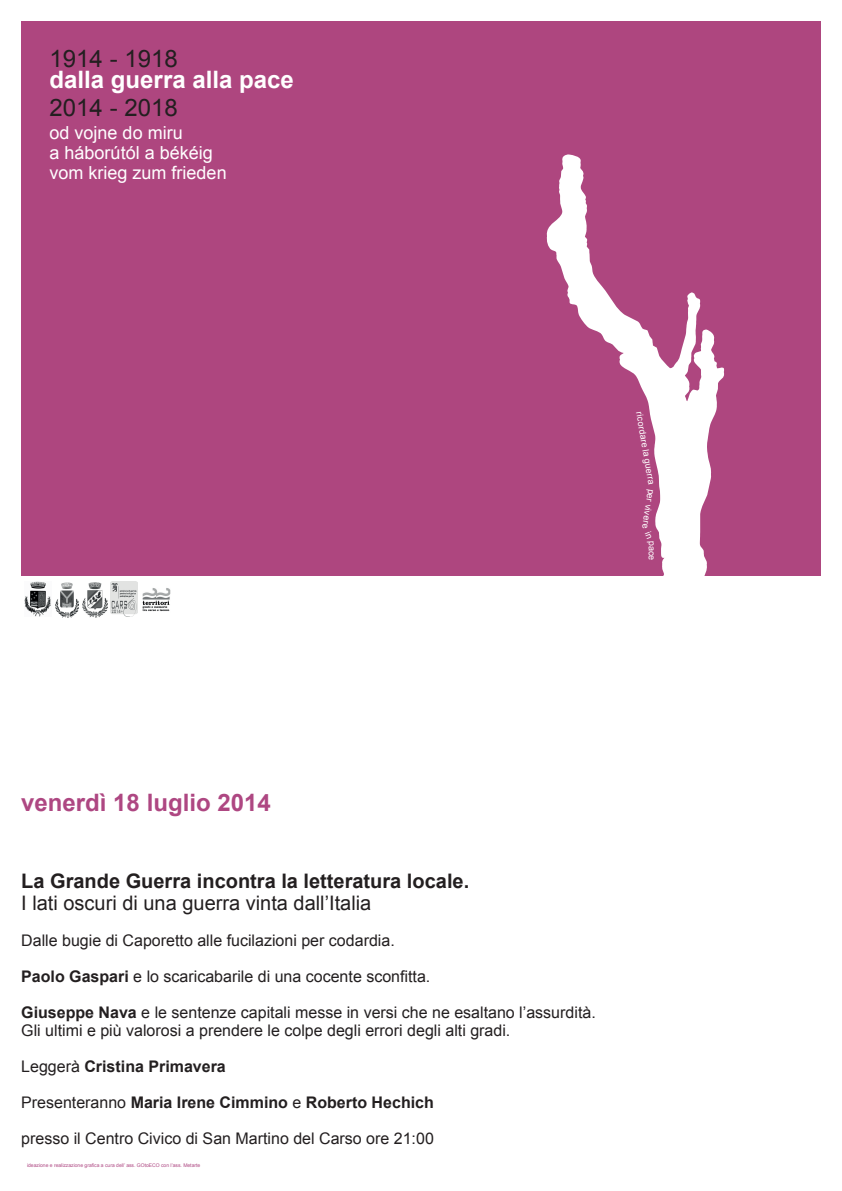
<style>
.page{position:relative;width:842px;height:1191px;background:#fff}
.page>*{position:absolute;margin:0;border:0;box-sizing:border-box;transform-origin:0 0}
.t1{font:700 24px "Arial";color:#fff}
.t2{font:700 24px "Arial";color:#ae4782}
.t3{font:24px/48.9px "Arial";color:#231f20}
.t4{font:700 20px "Arial";color:#231f20}
.t5{font:20px "Arial";color:#231f20}
.t6{font:18px/20px "Arial";color:#fff}
.t7{font:16px/18px "Arial";color:#231f20}
.t8{font:700 16px "Arial";color:#231f20}
.t9{font:9px "Arial";color:#fff}
.t10{font:5px "Arial";color:#ae4782}
.s1{font-weight:700}
.s2{font-weight:400}
</style>
<div class="page">
<img style="left:25px;top:581px;width:26px;height:35px">
<img style="left:111px;top:581px;width:27px;height:35px">
<img style="left:143px;top:588px;width:27px;height:23px">
<img style="left:55px;top:582px;width:24px;height:35px">
<img style="left:83px;top:582px;width:24px;height:35px">
<div style="left:21px;top:21px;width:800px;height:554px;background:#ae467f"></div>
<svg style="left:546px;top:158px;width:178px;height:417px"></svg>
<svg style="left:642px;top:524px;width:12px;height:21px"></svg>
<h1 class="t3" style="left:50px;top:34px;width:130px">1914 - 1918<br>2014 - 2018</h1>
<p class="t6" style="left:50px;top:123px;width:179px">od vojne do miru<br>a háborútól a békéig vom krieg zum frieden</p>
<h1 class="t1" style="left:50px;top:64px;width:246px">dalla guerra alla pace</h1>
<p class="t9" style="left:645px;top:411px;width:75px;rotate:80deg">ricordare la guerra</p>
<p class="t9" style="left:657px;top:490px;width:36px;rotate:99deg">per v vi er</p>
<p class="t9" style="left:658px;top:545px;width:16px;rotate:90deg">ace</p>
<h1 class="t2" style="left:21px;top:787px;width:251px">venerdì 18 luglio 2014</h1>
<p class="t4" style="left:21px;top:867px;width:449px">La Grande Guerra incontra la letteratura locale.</p>
<p class="t5" style="left:21px;top:889px;width:352px">I lati oscuri di una guerra vinta dall’Italia</p>
<p class="t7" style="left:21px;top:931px;width:375px">Dalle bugie di Caporetto alle fucilazioni per codardia.</p>
<p class="t7" style="left:21px;top:967px;width:411px"><span class="s1">Paolo Gaspari</span> e lo scaricabarile di una cocente sconfitta.</p>
<p class="t7" style="left:21px;top:1003px;width:576px"><span class="s1">Giuseppe Nava</span> e le sentenze capitali messe in versi che ne esaltano l’assurdità.<br>Gli ultimi e più valorosi a prendere le colpe degli errori degli alti gradi.</p>
<p class="t8" style="left:21px;top:1055px;width:206px"><span class="s2">Leggerà</span> Cristina Primavera</p>
<p class="t8" style="left:21px;top:1091px;width:414px"><span class="s2">Presenteranno</span> Maria Irene Cimmino <span class="s2">e</span> Roberto Hechich</p>
<p class="t7" style="left:21px;top:1129px;width:414px">presso il Centro Civico di San Martino del Carso ore 21:00</p>
<p class="t10" style="left:27px;top:1161px;width:175px">ideazione e realizzazione grafica a cura dell’ ass. GOtoECO con l’ass. Metarte</p>
</div>
